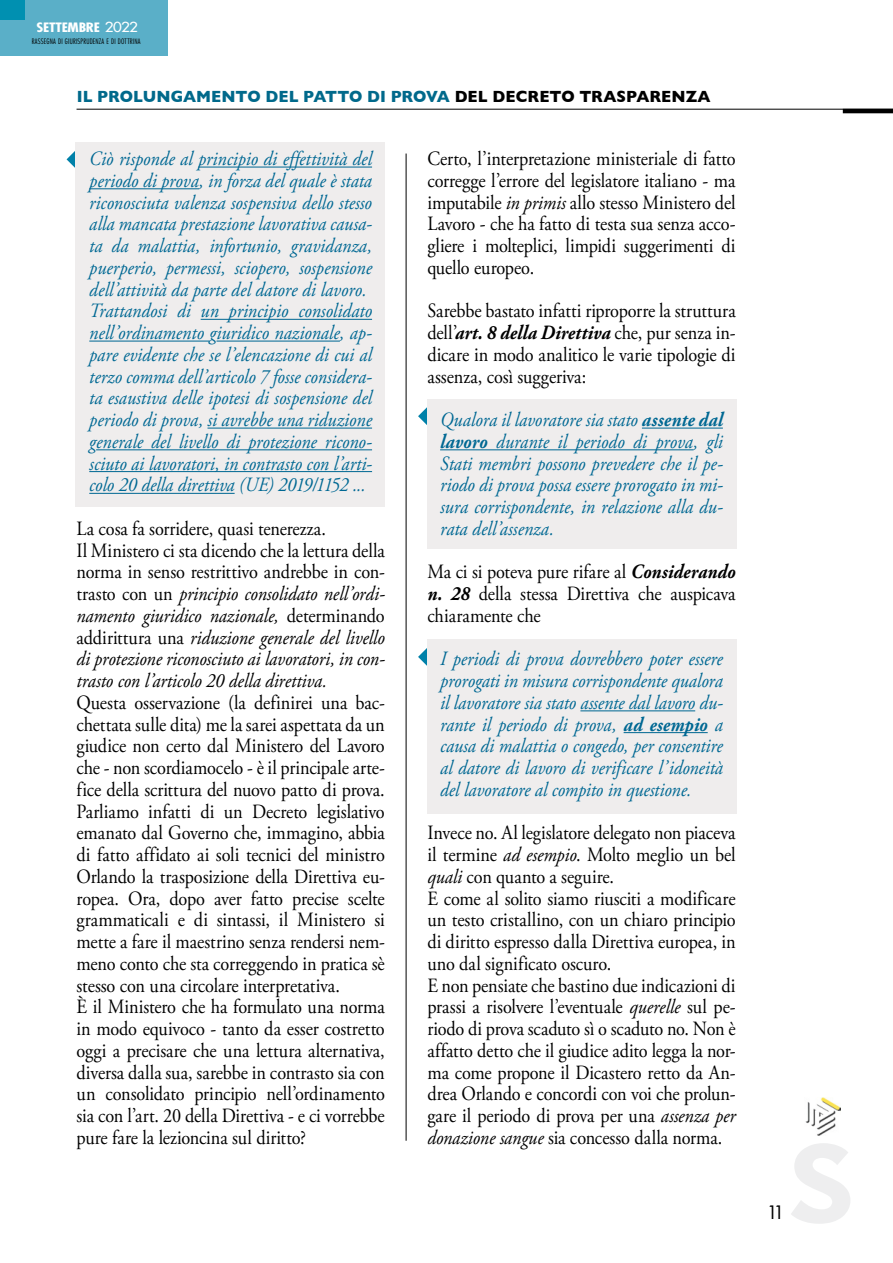
<style>
.page{position:relative;width:893px;height:1263px;background:#fff}
.page>*{position:absolute;margin:0;border:0;box-sizing:border-box;transform-origin:0 0}
.t1{font:20.25px/21.8px "Adobe Garamond Pro";letter-spacing:-.005em;color:#000;text-align:justify;scale:.9 1}
.t2{font:italic 20.25px/21.8px "Adobe Garamond Pro";color:#006893;text-align:justify;scale:.9 1}
.t3{font:italic 20.25px/21.8px "Adobe Garamond Pro";letter-spacing:-.005em;color:#000;scale:.9 1}
.t4{font:18px "Futura";color:#000}
.t5{font:700 16.5px "Gill Sans";color:#00698b;scale:.95 1}
.t6{font:700 condensed 12.6px "Futura";letter-spacing:-.02em;color:#fff;scale:1.25 1}
.t7{font:300 condensed 7.35px "Futura";letter-spacing:.025em;color:#000}
.s1{font-weight:400;font-stretch:normal;font-size:13.5px}
.s2{color:#000}
.s3{font-style:normal}
.s4{font-style:italic}
.s5{font-weight:700;font-style:italic}
.s6{font-weight:700}
</style>
<div class="page">
<div style="left:0;top:0;width:168px;height:56px;background:#5aafc8"></div>
<img style="left:805px;top:1097px;width:35px;height:38px">
<div style="left:0;top:0;width:24px;height:19px;background:#0090b1"></div>
<svg style="left:418px;top:407px;width:9px;height:18px"></svg>
<svg style="left:418px;top:648px;width:9px;height:18px"></svg>
<div style="left:427px;top:399px;width:309px;height:149px;background:#efeded"></div>
<div style="left:427px;top:639px;width:309px;height:175px;background:#efeded"></div>
<svg style="left:67px;top:151px;width:8px;height:17px"></svg>
<div style="left:75px;top:142px;width:310px;height:365px;background:#efeded"></div>
<hr style="left:406px;top:154px;width:1px;height:987px;background:#000">
<hr style="left:77px;top:109px;width:816px;height:1px;background:#000">
<hr style="left:843px;top:109px;width:50px;height:4px;background:#000">
<hr style="left:198px;top:167px;width:174px;height:1px;background:#006893">
<hr style="left:89px;top:188px;width:110px;height:1px;background:#006893">
<hr style="left:201px;top:319px;width:171px;height:1px;background:#006893">
<hr style="left:89px;top:341px;width:120px;height:1px;background:#006893">
<hr style="left:216px;top:341px;width:124px;height:1px;background:#006893">
<hr style="left:207px;top:428px;width:165px;height:1px;background:#006893">
<hr style="left:96px;top:449px;width:276px;height:1px;background:#006893">
<hr style="left:89px;top:471px;width:283px;height:1px;background:#006893">
<hr style="left:89px;top:493px;width:146px;height:1px;background:#006893">
<hr style="left:642px;top:428px;width:81px;height:1px;background:#006893">
<hr style="left:440px;top:449px;width:254px;height:1px;background:#006893">
<hr style="left:580px;top:710px;width:115px;height:1px;background:#006893">
<hr style="left:624px;top:732px;width:84px;height:1px;background:#006893">
<p class="t6" style="left:37px;top:20px;width:82px">SETTEMBRE <span class="s1">2022</span></p>
<p class="t7" style="left:32px;top:37px;width:110px">RASSEGNA DI GIURISPRUDENZA E DI DOTTRINA</p>
<p class="t5" style="left:77px;top:83px;width:669px">IL PROLUNGAMENTO DEL PATTO DI PROVA <span class="s2">DEL DECRETO TRASPARENZA</span></p>
<p class="t2" style="left:89px;top:148px;width:316px;text-align:left">Ciò risponde al principio di effettività del periodo di prova, in forza del quale è stata riconosciuta valenza sospensiva dello stesso alla mancata prestazione lavorativa causa&shy;ta da malattia, infortunio, gravidanza, puerperio, permessi, sciopero, sospensione dell’attività da parte del datore di lavoro.<br>Trattandosi di un principio consolidato nell’ordinamento giuridico nazionale, ap&shy;pare evidente che se l’elencazione di cui al terzo comma dell’articolo 7 fosse considera&shy;ta esaustiva delle ipotesi di sospensione del periodo di prova, si avrebbe una riduzione generale del livello di protezione ricono&shy;sciuto ai lavoratori, in contrasto con l’arti&shy;colo 20 della direttiva (UE) 2019/1152 ...</p>
<p class="t3" style="left:77px;top:518px;width:344px"><span class="s3">La cosa fa sorridere, quasi tenerezza.<br>Il Ministero ci sta dicendo che la lettura della norma in senso restrittivo andrebbe in con&shy;trasto con un</span> principio consolidato nell’ordi&shy;namento giuridico nazionale, <span class="s3">determinando addirittura una</span> riduzione generale del livello di protezione riconosciuto ai lavoratori, in con&shy;trasto con l’articolo 20 della direttiva.</p>
<p class="t1" style="left:77px;top:692px;width:344px;text-align:left">Questa osservazione (la definirei una bac&shy;chettata sulle dita) me la sarei aspettata da un giudice non certo dal Ministero del Lavoro che - non scordiamocelo - è il principale arte&shy;fice della scrittura del nuovo patto di prova.<br>Parliamo infatti di un Decreto legislativo emanato dal Governo che, immagino, abbia di fatto affidato ai soli tecnici del ministro Orlando la trasposizione della Direttiva eu&shy;ropea. Ora, dopo aver fatto precise scelte grammaticali e di sintassi, il Ministero si mette a fare il maestrino senza rendersi nem&shy;meno conto che sta correggendo in pratica sè stesso con una circolare interpretativa.<br>È il Ministero che ha formulato una norma in modo equivoco - tanto da esser costretto oggi a precisare che una lettura alternativa, diversa dalla sua, sarebbe in contrasto sia con un consolidato principio nell’ordinamento sia con l’art. 20 della Direttiva - e ci vorrebbe pure fare la lezioncina sul diritto?</p>
<p class="t1" style="left:427px;top:148px;width:344px">Certo, l’interpretazione ministeriale di fatto corregge l’errore del legislatore italiano - ma imputabile <span class="s4">in primis</span> allo stesso Ministero del Lavoro - che ha fatto di testa sua senza acco&shy;gliere i molteplici, limpidi suggerimenti di quello europeo.</p>
<p class="t1" style="left:427px;top:301px;width:344px">Sarebbe bastato infatti riproporre la struttura dell’<span class="s5">art. 8 della Direttiva</span> che, pur senza in&shy;dicare in modo analitico le varie tipologie di assenza, così suggeriva:</p>
<p class="t2" style="left:440px;top:409px;width:316px">Qualora il lavoratore sia stato <span class="s6">assente dal lavoro</span> durante il periodo di prova, gli Stati membri possono prevedere che il pe&shy;riodo di prova possa essere prorogato in mi&shy;sura corrispondente, in relazione alla du&shy;rata dell’assenza.</p>
<p class="t1" style="left:427px;top:562px;width:344px">Ma ci si poteva pure rifare al <span class="s5">Considerando n. 28</span> della stessa Direttiva che auspicava chiaramente che</p>
<p class="t2" style="left:440px;top:649px;width:316px">I periodi di prova dovrebbero poter essere prorogati in misura corrispondente qualora il lavoratore sia stato assente dal lavoro du&shy;rante il periodo di prova, <span class="s6">ad esempio</span> a causa di malattia o congedo, per consentire al datore di lavoro di verificare l’idoneità del lavoratore al compito in questione.</p>
<p class="t1" style="left:427px;top:823px;width:344px;text-align:left">Invece no. Al legislatore delegato non piaceva il termine <span class="s4">ad esempio</span>. Molto meglio un bel <span class="s4">quali</span> con quanto a seguire.<br>E come al solito siamo riusciti a modificare un testo cristallino, con un chiaro principio di diritto espresso dalla Direttiva europea, in uno dal significato oscuro.<br>E non pensiate che bastino due indicazioni di prassi a risolvere l’eventuale <span class="s4">querelle</span> sul pe&shy;riodo di prova scaduto sì o scaduto no. Non è affatto detto che il giudice adito legga la nor&shy;ma come propone il Dicastero retto da An&shy;drea Orlando e concordi con voi che prolun&shy;gare il periodo di prova per una <span class="s4">assenza per donazione sangue</span> sia concesso dalla norma.</p>
<p class="t4" style="left:767px;top:1200px;width:19px">11</p>
</div>
